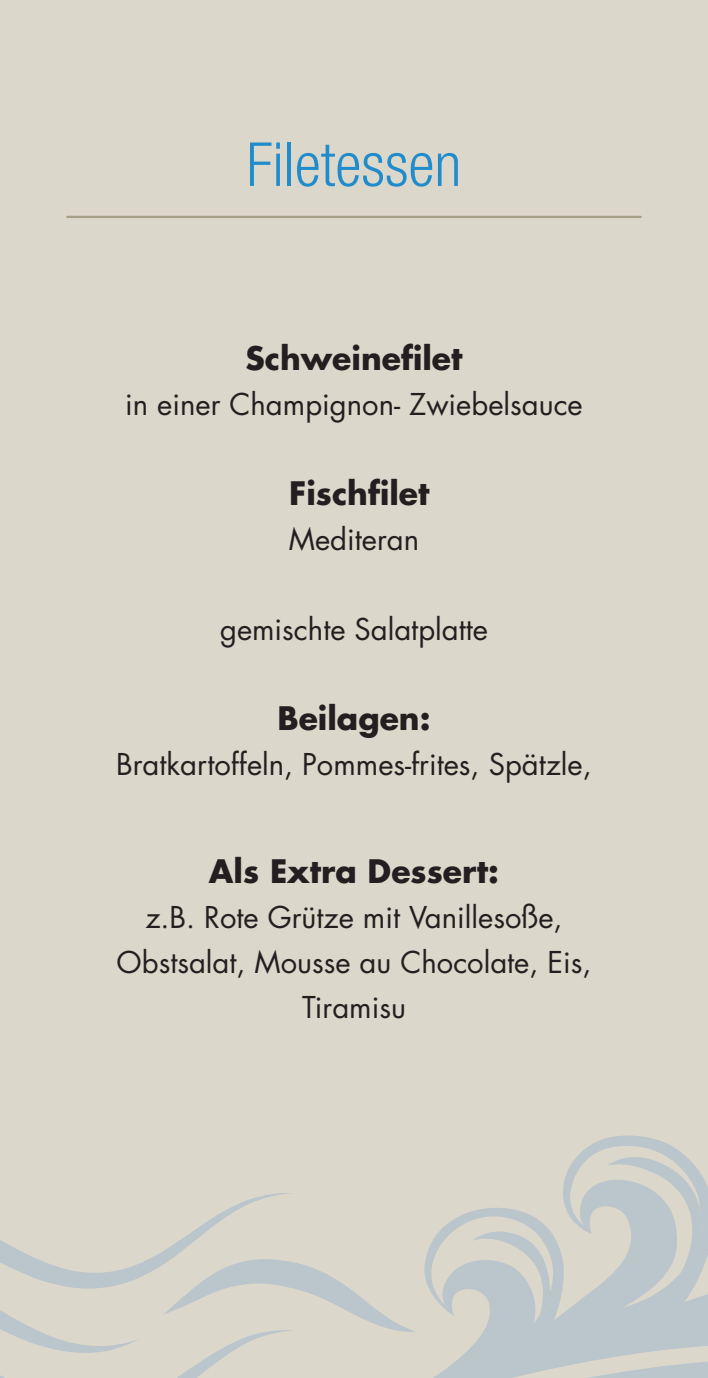
<style>
.page{position:relative;width:708px;height:1378px;background:#dbd7cb}
.page>*{position:absolute;margin:0;border:0;box-sizing:border-box;transform-origin:0 0}
.t1{font:300 condensed 60.75px "Helvetica Neue";color:#218ccc}
.t2{font:700 31.5px "Futura";color:#231f20}
.t3{font:29.25px/45px "Futura";color:#231f20;text-align:center}
</style>
<div class="page">
<svg style="left:0;top:1193px;width:415px;height:185px"></svg>
<svg style="left:424px;top:1135px;width:284px;height:243px"></svg>
<svg style="left:586px;top:1361px;width:122px;height:17px"></svg>
<svg style="left:472px;top:1231px;width:82px;height:85px"></svg>
<svg style="left:607px;top:1157px;width:101px;height:120px"></svg>
<hr style="left:67px;top:216px;width:574px;height:2px;background:#a69f88">
<h1 class="t1" style="left:247px;top:130px;width:216px">Filetessen</h1>
<p class="t2" style="left:245px;top:337px;width:219px">Schweinefilet</p>
<p class="t3" style="left:125px;top:382px;width:459px">in einer Champignon- Zwiebelsauce</p>
<p class="t2" style="left:289px;top:472px;width:142px">Fischfilet</p>
<p class="t3" style="left:289px;top:517px;width:132px">Mediteran</p>
<p class="t3" style="left:220px;top:607px;width:269px">gemischte Salatplatte</p>
<p class="t2" style="left:277px;top:697px;width:155px">Beilagen:</p>
<p class="t3" style="left:116px;top:742px;width:477px">Bratkartoffeln, Pommes-frites, Spätzle,</p>
<p class="t2" style="left:209px;top:850px;width:292px">Als Extra Dessert:</p>
<p class="t3" style="left:117px;top:895px;width:476px">z.B. Rote Grütze mit Vanillesoße,<br>Obstsalat, Mousse au Chocolate, Eis,<br>Tiramisu</p>
</div>
